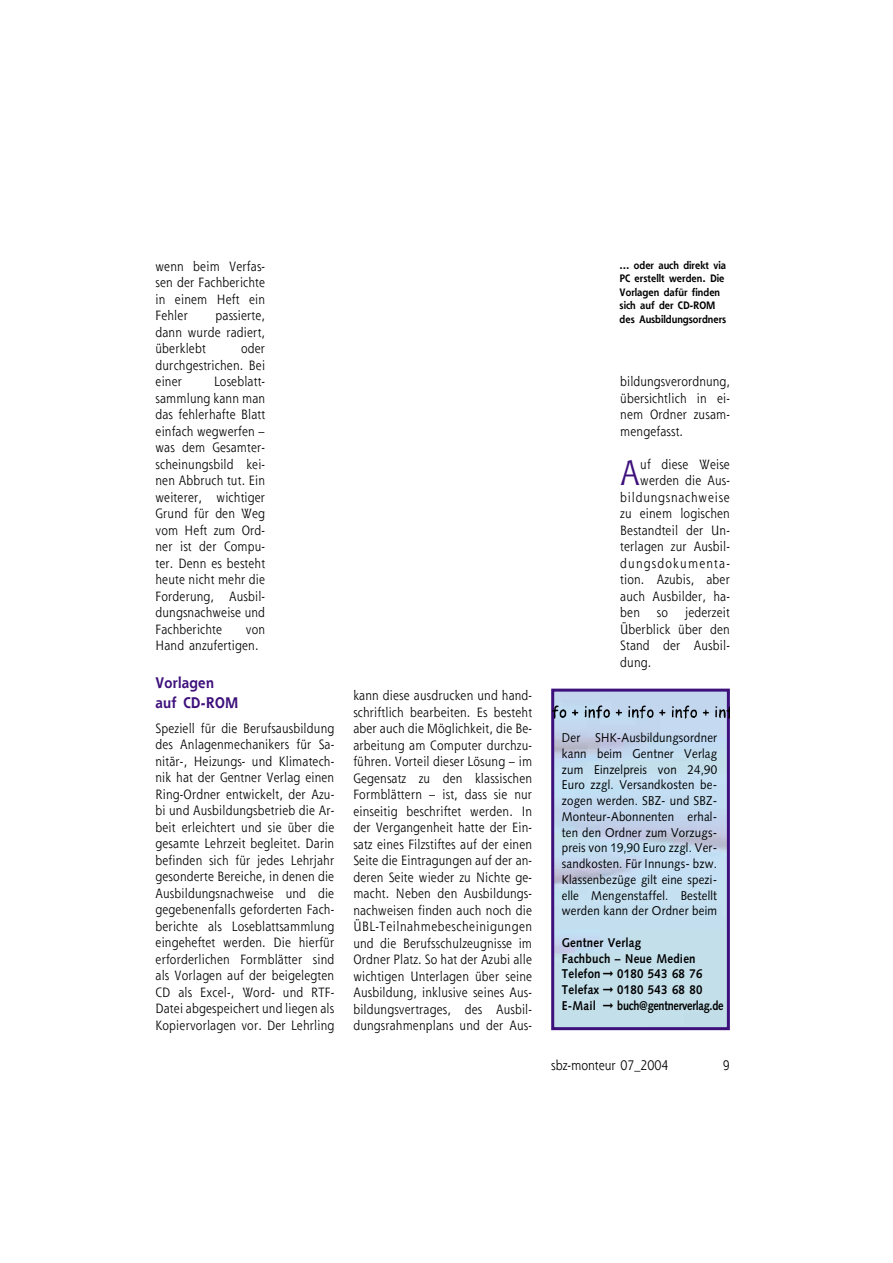
<style>
.page{position:relative;width:893px;height:1263px;background:#fff}
.page>*{position:absolute;margin:0;border:0;box-sizing:border-box;transform-origin:0 0}
.t1{font:34.5px "Shannon";color:#3d107b;scale:.9 1}
.t2{font:700 15px/19.5px "Shannon";letter-spacing:.02em;color:#3d107b;scale:.9 1}
.t3{font:13.5px "Shannon";color:#000;scale:.9 1}
.t4{font:13.2px/16.5px "Shannon";letter-spacing:.015em;color:#000;text-align:justify;scale:.9 1}
.t5{font:13.2px "Shannon";letter-spacing:.075em;color:#000;scale:.9 1}
.t6{font:13.2px "Shannon";letter-spacing:.105em;color:#000;scale:.9 1}
.t7{font:12.75px/15.8px "Syntax";letter-spacing:.015em;color:#000;text-align:justify;scale:.9 1}
.t8{font:700 12.75px/15.8px "Syntax";letter-spacing:.015em;color:#000;scale:.9 1}
.t9{font:700 10.5px/13.5px "Shannon";color:#000;scale:.9 1}
</style>
<div class="page">
<div style="left:551px;top:689px;width:178px;height:341px;border:3px solid #3d107b"></div>
<img style="left:551px;top:700px;width:178px;height:24px">
<p class="t4" style="left:155px;top:259px;width:123px">wenn beim Verfas&shy;sen der Fachberichte in einem Heft ein Fehler</p>
<p class="t4" style="left:155px;top:308px;width:123px;text-indent:60px">passierte, dann wurde radiert, überklebt</p>
<p class="t4" style="left:155px;top:341px;width:123px;text-indent:85px">oder durchgestrichen. Bei einer</p>
<p class="t4" style="left:155px;top:374px;width:123px;text-indent:58px">Loseblatt&shy;sammlung kann man das fehlerhafte Blatt einfach wegwerfen – was dem Gesamter&shy;scheinungsbild kei&shy;nen Abbruch tut. Ein weiterer, wichtiger Grund für den Weg vom Heft zum Ord&shy;ner ist der Compu&shy;ter. Denn es besteht heute nicht mehr die Forderung, Ausbil&shy;dungsnachweise und Fachberichte</p>
<p class="t4" style="left:155px;top:622px;width:123px;text-indent:90px">von<br>Hand anzufertigen.</p>
<p class="t2" style="left:155px;top:674px;width:93px">Vorlagen auf CD-ROM</p>
<p class="t4" style="left:155px;top:721px;width:200px">Speziell für die Berufsausbildung des Anlagenmechanikers für Sa&shy;nitär-, Heizungs- und Klimatech&shy;nik hat der Gentner Verlag einen Ring-Ordner entwickelt, der Azu&shy;bi und Ausbildungsbetrieb die Ar&shy;beit erleichtert und sie über die gesamte Lehrzeit begleitet. Darin befinden sich für jedes Lehrjahr gesonderte Bereiche, in denen die Ausbildungsnachweise und die gegebenenfalls geforderten Fach&shy;berichte als Loseblattsammlung eingeheftet werden. Die hierfür erforderlichen Formblätter sind als Vorlagen auf der beigelegten CD als Excel-, Word- und RTF-Datei abgespeichert und liegen als Kopiervorlagen vor. Der Lehrling</p>
<p class="t4" style="left:353px;top:688px;width:200px">kann diese ausdrucken und hand&shy;schriftlich bearbeiten. Es besteht aber auch die Möglichkeit, die Be&shy;arbeitung am Computer durchzu&shy;führen. Vorteil dieser Lösung – im Gegensatz zu den klassischen Formblättern – ist, dass sie nur einseitig beschriftet werden. In der Vergangenheit hatte der Ein&shy;satz eines Filzstiftes auf der einen Seite die Eintragungen auf der an&shy;deren Seite wieder zu Nichte ge&shy;macht. Neben den Ausbildungs&shy;nachweisen finden auch noch die ÜBL-Teilnahmebescheinigungen und die Berufsschulzeugnisse im Ordner Platz. So hat der Azubi alle wichtigen Unterlagen über seine Ausbildung, inklusive seines Aus&shy;bildungsvertrages, des Ausbil&shy;dungsrahmenplans und der Aus-</p>
<p class="t9" style="left:619px;top:259px;width:120px">... oder auch direkt via<br>PC erstellt werden. Die<br>Vorlagen dafür finden sich auf der CD-ROM des Ausbildungsordners</p>
<p class="t4" style="left:620px;top:374px;width:123px">bildungsverordnung, übersichtlich in ei&shy;nem Ordner zusam&shy;mengefasst.</p>
<h1 class="t1" style="left:620px;top:458px;width:23px">A</h1>
<p class="t4" style="left:640px;top:457px;width:101px">uf diese Weise</p>
<p class="t4" style="left:640px;top:473px;width:101px">werden die Aus-</p>
<p class="t5" style="left:620px;top:491px;width:123px">bildungsnachweise</p>
<p class="t4" style="left:620px;top:506px;width:123px">zu einem logischen</p>
<p class="t4" style="left:620px;top:523px;width:123px">Bestandteil der Un-</p>
<p class="t4" style="left:620px;top:539px;width:123px">terlagen zur Ausbil-</p>
<p class="t6" style="left:620px;top:557px;width:123px">dungsdokumenta-</p>
<p class="t4" style="left:620px;top:572px;width:123px">tion. Azubis, aber</p>
<p class="t4" style="left:620px;top:589px;width:123px">auch Ausbilder, ha-</p>
<p class="t4" style="left:620px;top:605px;width:23px">ben</p>
<p class="t4" style="left:657px;top:605px;width:14px">so</p>
<p class="t4" style="left:620px;top:605px;width:123px;text-indent:65px">jederzeit Überblick über den Stand der Ausbil&shy;dung.</p>
<p class="t7" style="left:562px;top:731px;width:174px">Der SHK-Ausbildungsordner kann beim Gentner Verlag zum Einzelpreis von 24,90<br>Euro zzgl. Versandkosten be&shy;zogen werden. SBZ- und SBZ-Monteur-Abonnenten erhal&shy;ten den Ordner zum Vorzugs&shy;preis von 19,90 Euro zzgl. Ver&shy;sandkosten. Für Innungs- bzw.<br>Klassenbezüge gilt eine spezi&shy;elle Mengenstaffel. Bestellt werden kann der Ordner beim</p>
<p class="t8" style="left:562px;top:936px;width:181px">Gentner Verlag<br>Fachbuch – Neue Medien<br>Telefon ➞ 0180 543 68 76<br>Telefax ➞ 0180 543 68 80<br>E-Mail ➞ buch@gentnerverlag.de</p>
<p class="t3" style="left:551px;top:1060px;width:132px">sbz-monteur 07_2004</p>
<p class="t3" style="left:723px;top:1060px;width:9px">9</p>
</div>
